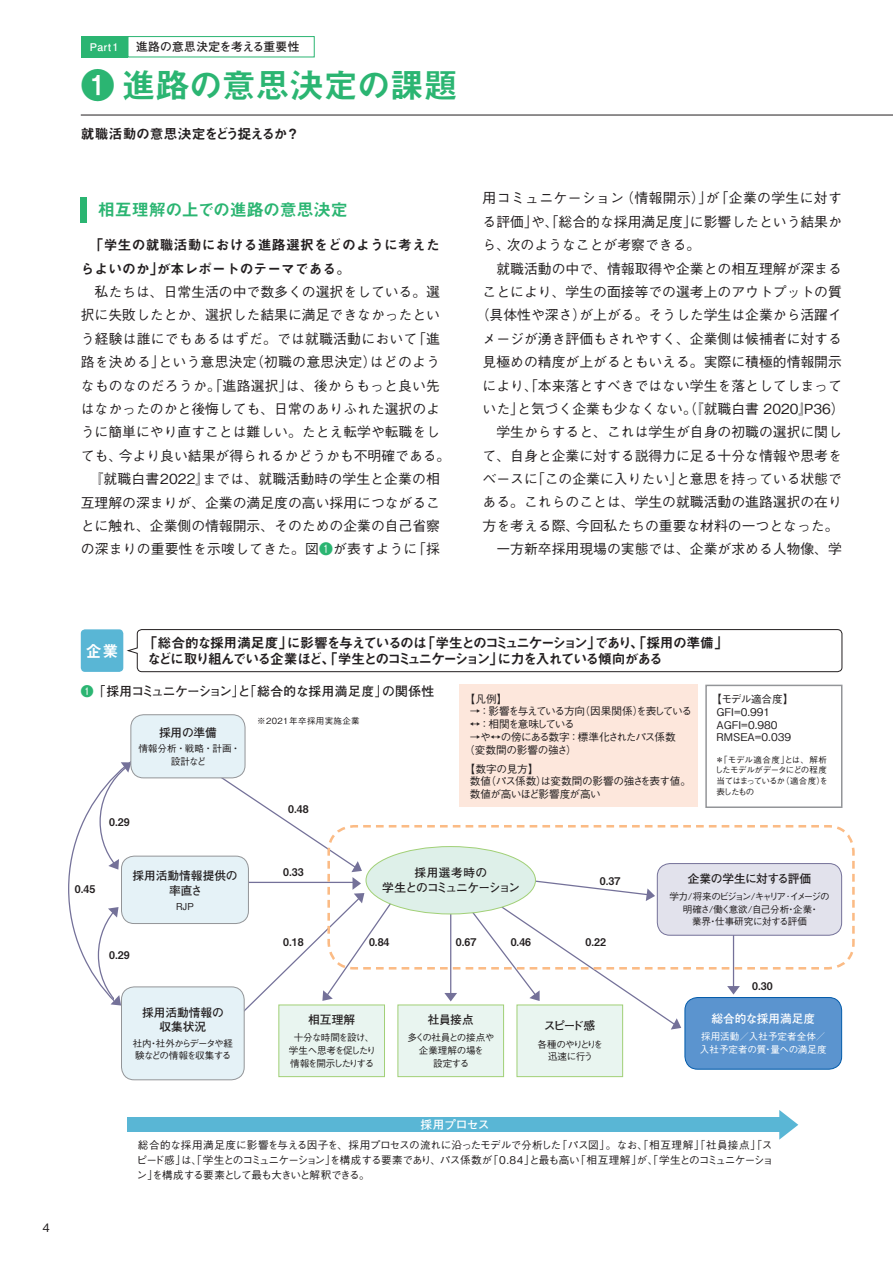
<style>
.page{position:relative;width:893px;height:1263px;background:#fff}
.page>*{position:absolute;margin:0;border:0;box-sizing:border-box;transform-origin:0 0}
.t1{font:34.05px "Midashi Go Pro MB31";color:#2bb572}
.t2{font:16.95px "Midashi Go Pro MB31";letter-spacing:-.015em;color:#2bb572}
.t3{font:15.9px "Midashi Go Pro MB31";color:#fff}
.t4{font:500 13.8px/23.4px "Gothic BBB Pro";color:#231f20}
.t5{font:13.8px/15.9px "Midashi Go Pro MB31";letter-spacing:-.095em;color:#231f20}
.t6{font:13.8px/23.4px "Midashi Go Pro MB31";letter-spacing:.015em;color:#231f20}
.t7{font:500 13.8px "Gothic BBB Pro";letter-spacing:.025em;color:#231f20}
.t8{font:13.8px "Midashi Go Pro MB31";letter-spacing:-.035em;color:#231f20}
.t9{font:700 12.75px "Futo Go B101 Pro";letter-spacing:-.025em;color:#231f20}
.t10{font:700 11.7px/14.9px "Futo Go B101 Pro";letter-spacing:-.005em;color:#231f20;text-align:center}
.t11{font:700 11.7px/14.9px "Futo Go B101 Pro";letter-spacing:-.065em;color:#231f20;text-align:center}
.t12{font:700 11.7px "Futo Go B101 Pro";letter-spacing:-.005em;color:#fff}
.t13{font:700 11.7px "Futo Go B101 Pro";letter-spacing:.02em;color:#231f20}
.t14{font:700 11.7px "Futo Go B101 Pro";letter-spacing:-.035em;color:#231f20}
.t15{font:500 11.7px "Gothic BBB Pro";color:#231f20}
.t16{font:500 10.65px/12.8px "Gothic BBB Pro";letter-spacing:-.04em;color:#231f20}
.t17{font:10.65px "Midashi Go Pro MB31";color:#231f20}
.t18{font:500 10.65px/12.8px "Gothic BBB Pro";color:#231f20}
.t19{font:500 10.65px/12.8px "Gothic BBB Pro";letter-spacing:-.13em;color:#231f20}
.t20{font:700 10.65px "Futo Go B101 Pro";letter-spacing:.04em;color:#fff}
.t21{font:500 9.6px/12.8px "Gothic BBB Pro";letter-spacing:-.08em;color:#231f20;text-align:center}
.t22{font:500 9.6px/12.8px "Gothic BBB Pro";letter-spacing:-.115em;color:#231f20;text-align:center}
.t23{font:500 9.6px/12.8px "Gothic BBB Pro";color:#fff}
.t24{font:500 9.6px/12.8px "Gothic BBB Pro";letter-spacing:-.1em;color:#231f20}
.t25{font:500 9.6px/12.8px "Gothic BBB Pro";letter-spacing:-.03em;color:#231f20;text-align:center}
.t26{font:500 9.6px/12.8px "Gothic BBB Pro";color:#231f20;text-align:center}
.t27{font:500 8.55px/10.6px "Gothic BBB Pro";letter-spacing:-.04em;color:#231f20;text-align:justify}
.t28{font:500 8.55px "Gothic BBB Pro";letter-spacing:.04em;color:#231f20}
.s1{color:#2bb572}
</style>
<div class="page">
<hr style="left:81px;top:115px;width:812px;height:1px;background:#231f20">
<svg style="left:68px;top:726px;width:127px;height:255px"></svg>
<svg style="left:124px;top:730px;width:7px;height:21px"></svg>
<svg style="left:97px;top:751px;width:74px;height:255px"></svg>
<div style="left:131px;top:715px;width:114px;height:63px;background:#e5f2f7;border-radius:13px"></div>
<div style="left:131px;top:714px;width:114px;height:64px;border:1px solid #939598;border-radius:13px"></div>
<div style="left:121px;top:987px;width:123px;height:93px;background:#e5f2f7;border-radius:13px"></div>
<div style="left:121px;top:986px;width:123px;height:94px;border:1px solid #939598;border-radius:13px"></div>
<div style="left:121px;top:856px;width:127px;height:67px;background:#e5f2f7;border-radius:13px"></div>
<div style="left:121px;top:856px;width:128px;height:68px;border:1px solid #939598;border-radius:13px"></div>
<div style="left:279px;top:1005px;width:106px;height:72px;background:#e9f5f0;border:1px solid #a1d076"></div>
<div style="left:398px;top:1005px;width:106px;height:72px;background:#e9f5f0;border:1px solid #a1d076"></div>
<div style="left:517px;top:1005px;width:106px;height:72px;background:#e9f5f0;border:1px solid #a1d076"></div>
<div style="left:685px;top:997px;width:157px;height:72px;background:#5b94cf;border-radius:13px"></div>
<div style="left:685px;top:997px;width:157px;height:72px;border:1px solid #015aaa;border-radius:13px"></div>
<svg style="left:779px;top:1110px;width:19px;height:30px"></svg>
<div style="left:128px;top:1117px;width:659px;height:15px;background:#59b6d5"></div>
<svg style="left:195px;top:760px;width:626px;height:299px"></svg>
<svg style="left:326px;top:824px;width:529px;height:147px"></svg>
<div style="left:81px;top:197px;width:6px;height:26px;background:#2bb572"></div>
<div style="left:366px;top:846px;width:169px;height:68px;background:#def0e9;border-radius:50%"></div>
<div style="left:459px;top:685px;width:238px;height:122px;background:#fde7dc"></div>
<div style="left:705px;top:685px;width:137px;height:123px;border:2px solid #939598"></div>
<div style="left:81px;top:629px;width:42px;height:43px;background:#59b6d5;border-radius:4px"></div>
<svg style="left:127px;top:629px;width:715px;height:43px"></svg>
<div style="left:81px;top:36px;width:47px;height:21px;background:#2bb572"></div>
<div style="left:128px;top:36px;width:187px;height:21px;border:1px solid #2bb572"></div>
<p class="t20" style="left:90px;top:38px;width:30px">Part1</p>
<p class="t13" style="left:136px;top:37px;width:165px">進路の意思決定を考える重要性</p>
<h1 class="t1" style="left:81px;top:58px;width:379px">❶ 進路の意思決定の課題</h1>
<p class="t8" style="left:81px;top:123px;width:220px">就職活動の意思決定をどう捉えるか？</p>
<p class="t2" style="left:98px;top:196px;width:252px">相互理解の上での進路の意思決定</p>
<p class="t6" style="left:81px;top:232px;width:361px">　「学生の就職活動における進路選択をどのように考えたらよいのか」が本レポートのテーマである。</p>
<p class="t4" style="left:81px;top:278px;width:371px">　私たちは、日常生活の中で数多くの選択をしている。選択に失敗したとか、選択した結果に満足できなかったという経験は誰にでもあるはずだ。では就職活動において「進路を決める」という意思決定（初職の意思決定）はどのようなものなのだろうか。「進路選択」は、後からもっと良い先はなかったのかと後悔しても、日常のありふれた選択のように簡単にやり直すことは難しい。たとえ転学や転職をしても、今より良い結果が得られるかどうかも不明確である。　『就職白書2022』までは、就職活動時の学生と企業の相互理解の深まりが、企業の満足度の高い採用につながることに触れ、企業側の情報開示、そのための企業の自己省察の深まりの重要性を示唆してきた。図<span class="s1">❶</span>が表すように「採</p>
<p class="t7" style="left:483px;top:187px;width:361px">用コミュニケーション（情報開示）」が「企業の学生に対す</p>
<p class="t4" style="left:483px;top:208px;width:361px">る評価」や、「総合的な採用満足度」に影響したという結果か</p>
<p class="t4" style="left:483px;top:232px;width:219px">ら、次のようなことが考察できる。</p>
<p class="t4" style="left:483px;top:255px;width:361px">　就職活動の中で、情報取得や企業との相互理解が深まる</p>
<p class="t4" style="left:483px;top:278px;width:361px">ことにより、学生の面接等での選考上のアウトプットの質</p>
<p class="t4" style="left:476px;top:302px;width:368px">（具体性や深さ）が上がる。そうした学生は企業から活躍イ</p>
<p class="t4" style="left:483px;top:325px;width:361px">メージが湧き評価もされやすく、企業側は候補者に対する</p>
<p class="t4" style="left:483px;top:349px;width:361px">見極めの精度が上がるともいえる。実際に積極的情報開示</p>
<p class="t4" style="left:483px;top:372px;width:361px">により、「本来落とすべきではない学生を落としてしまって</p>
<p class="t4" style="left:483px;top:395px;width:364px">いた」と気づく企業も少なくない。（『就職白書 2020』P36）</p>
<p class="t4" style="left:483px;top:419px;width:361px">　学生からすると、これは学生が自身の初職の選択に関し</p>
<p class="t4" style="left:483px;top:442px;width:361px">て、自身と企業に対する説得力に足る十分な情報や思考を</p>
<p class="t4" style="left:483px;top:465px;width:361px">ベースに「この企業に入りたい」と意思を持っている状態で</p>
<p class="t4" style="left:483px;top:489px;width:361px">ある。これらのことは、学生の就職活動の進路選択の在り</p>
<p class="t4" style="left:483px;top:512px;width:357px">方を考える際、今回私たちの重要な材料の一つとなった。</p>
<p class="t4" style="left:483px;top:536px;width:361px">　一方新卒採用現場の実態では、企業が求める人物像、学</p>
<p class="t15" style="left:43px;top:1218px;width:9px">4</p>
<p class="t3" style="left:86px;top:638px;width:34px">企業</p>
<p class="t5" style="left:143px;top:633px;width:586px">「総合的な採用満足度」に影響を与えているのは「学生とのコミュニケーション」であり、「採用の準備」などに取り組んでいる企業ほど、「学生とのコミュニケーション」に力を入れている傾向がある</p>
<p class="t9" style="left:81px;top:681px;width:355px"><span class="s1">❶</span> 「採用コミュニケーション」と「総合的な採用満足度」の関係性</p>
<p class="t28" style="left:257px;top:714px;width:104px">※2021年卒採用実施企業</p>
<p class="t10" style="left:159px;top:723px;width:59px">採用の準備</p>
<p class="t26" style="left:138px;top:741px;width:104px">情報分析・戦略・計画・設計など</p>
<p class="t17" style="left:109px;top:813px;width:22px">0.29</p>
<p class="t17" style="left:288px;top:801px;width:22px">0.48</p>
<p class="t16" style="left:465px;top:691px;width:44px">【凡例】</p>
<p class="t19" style="left:470px;top:703px;width:224px">→：影響を与えている方向（因果関係）を表している↕：相関を意味している</p>
<p class="t16" style="left:464px;top:729px;width:213px;text-indent:6px">→や↕の傍にある数字：標準化されたパス係数（変数間の影響の強さ）</p>
<p class="t16" style="left:470px;top:761px;width:223px;text-indent:-5px">【数字の見方】<br>数値（パス係数）は変数間の影響の強さを表す値。数値が高いほど影響度が高い</p>
<p class="t18" style="left:716px;top:691px;width:79px;text-indent:-5px">【モデル適合度】<br>GFI=0.991<br>AGFI=0.980<br>RMSEA=0.039</p>
<p class="t27" style="left:715px;top:753px;width:115px">＊「モデル適合度」とは、解析したモデルがデータにどの程度当てはまっているか（適合度）を表したもの</p>
<p class="t17" style="left:75px;top:880px;width:22px">0.45</p>
<p class="t10" style="left:133px;top:867px;width:106px">採用活動情報提供の率直さ</p>
<p class="t21" style="left:176px;top:899px;width:19px">RJP</p>
<p class="t17" style="left:109px;top:947px;width:22px">0.29</p>
<p class="t10" style="left:142px;top:1003px;width:83px">採用活動情報の収集状況</p>
<p class="t24" style="left:133px;top:1035px;width:102px">社内・社外からデータや経験などの情報を収集する</p>
<p class="t17" style="left:283px;top:863px;width:22px">0.33</p>
<p class="t17" style="left:283px;top:934px;width:22px">0.18</p>
<p class="t11" style="left:382px;top:864px;width:139px">採用選考時の<br>学生とのコミュニケーション</p>
<p class="t17" style="left:369px;top:933px;width:22px">0.84</p>
<p class="t17" style="left:456px;top:933px;width:22px">0.67</p>
<p class="t17" style="left:511px;top:933px;width:22px">0.46</p>
<p class="t17" style="left:600px;top:872px;width:22px">0.37</p>
<p class="t17" style="left:586px;top:933px;width:22px">0.22</p>
<p class="t10" style="left:308px;top:1011px;width:48px">相互理解</p>
<p class="t22" style="left:289px;top:1030px;width:89px">十分な時間を設け、学生へ思考を促したり情報を開示したりする</p>
<p class="t10" style="left:428px;top:1010px;width:47px">社員接点</p>
<p class="t25" style="left:407px;top:1030px;width:89px">多くの社員との接点や企業理解の場を<br>設定する</p>
<p class="t10" style="left:544px;top:1017px;width:53px">スピード感</p>
<p class="t21" style="left:538px;top:1036px;width:67px">各種のやりとりを迅速に行う</p>
<p class="t14" style="left:688px;top:869px;width:125px">企業の学生に対する評価</p>
<p class="t21" style="left:669px;top:889px;width:162px">学力/将来のビジョン/キャリア･イメージの明確さ/働く意欲/自己分析・企業・<br>業界・仕事研究に対する評価</p>
<p class="t17" style="left:752px;top:977px;width:22px">0.30</p>
<p class="t12" style="left:711px;top:1009px;width:105px">総合的な採用満足度</p>
<p class="t23" style="left:700px;top:1029px;width:128px">採用活動／入社予定者全体／入社予定者の質・量への満足度</p>
<p class="t12" style="left:421px;top:1115px;width:71px">採用プロセス</p>
<p class="t16" style="left:137px;top:1136px;width:638px;line-height:14.9px;text-align:justify">総合的な採用満足度に影響を与える因子を、採用プロセスの流れに沿ったモデルで分析した「パス図」。なお、「相互理解」「社員接点」「スピード感」は、「学生とのコミュニケーション」を構成する要素であり、パス係数が「0.84」と最も高い「相互理解」が、「学生とのコミュニケーション」を構成する要素として最も大きいと解釈できる。</p>
</div>
